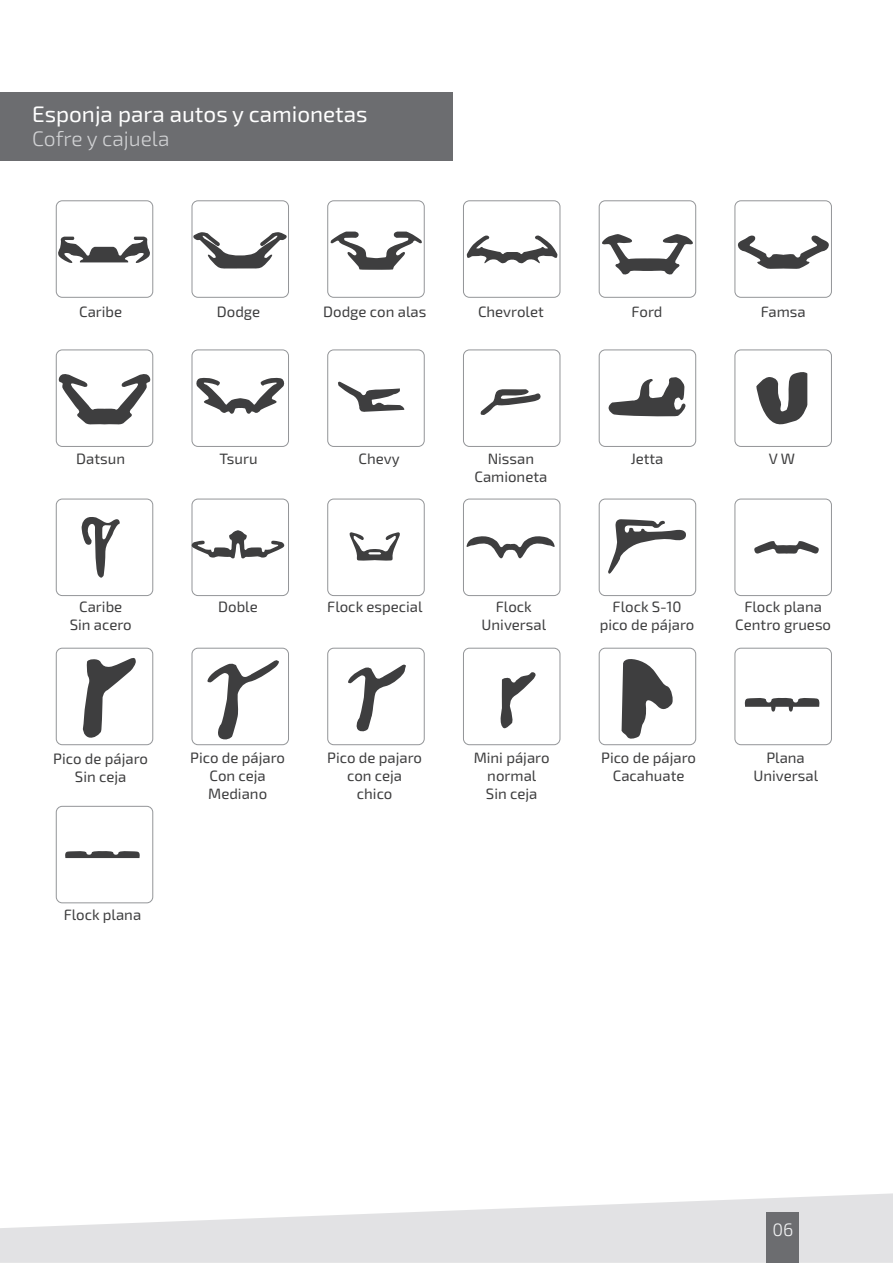
<style>
.page{position:relative;width:893px;height:1263px;background:#fff}
.page>*{position:absolute;margin:0;border:0;box-sizing:border-box;transform-origin:0 0}
.t1{font:22.5px "Exo 2";color:#fff}
.t2{font:300 21px "Exo 2";color:#d1d2d4}
.t3{font:300 18px "Exo 2";color:#f2f3f4}
.t4{font:15px/18px "Exo 2";color:#3e3e3f;text-align:center}
</style>
<div class="page">
<div style="left:1px;top:92px;width:452px;height:68px;background:#6c6d70"></div>
<div style="left:56px;top:200px;width:97px;height:98px;border:1px solid #939598;border-radius:6px"></div>
<div style="left:735px;top:200px;width:97px;height:98px;border:1px solid #939598;border-radius:6px"></div>
<div style="left:599px;top:200px;width:97px;height:98px;border:1px solid #939598;border-radius:6px"></div>
<div style="left:463px;top:200px;width:97px;height:98px;border:1px solid #939598;border-radius:6px"></div>
<div style="left:327px;top:200px;width:98px;height:98px;border:1px solid #939598;border-radius:6px"></div>
<div style="left:192px;top:200px;width:97px;height:98px;border:1px solid #939598;border-radius:6px"></div>
<div style="left:56px;top:350px;width:97px;height:97px;border:1px solid #939598;border-radius:6px"></div>
<div style="left:735px;top:350px;width:97px;height:97px;border:1px solid #939598;border-radius:6px"></div>
<div style="left:599px;top:350px;width:97px;height:97px;border:1px solid #939598;border-radius:6px"></div>
<div style="left:463px;top:350px;width:97px;height:97px;border:1px solid #939598;border-radius:6px"></div>
<div style="left:327px;top:350px;width:98px;height:97px;border:1px solid #939598;border-radius:6px"></div>
<div style="left:192px;top:350px;width:97px;height:97px;border:1px solid #939598;border-radius:6px"></div>
<div style="left:56px;top:499px;width:97px;height:97px;border:1px solid #939598;border-radius:6px"></div>
<div style="left:735px;top:499px;width:97px;height:97px;border:1px solid #939598;border-radius:6px"></div>
<div style="left:599px;top:499px;width:97px;height:97px;border:1px solid #939598;border-radius:6px"></div>
<div style="left:463px;top:499px;width:97px;height:97px;border:1px solid #939598;border-radius:6px"></div>
<div style="left:327px;top:499px;width:98px;height:97px;border:1px solid #939598;border-radius:6px"></div>
<div style="left:192px;top:499px;width:97px;height:97px;border:1px solid #939598;border-radius:6px"></div>
<div style="left:56px;top:648px;width:97px;height:97px;border:1px solid #939598;border-radius:6px"></div>
<div style="left:56px;top:806px;width:97px;height:97px;border:1px solid #939598;border-radius:6px"></div>
<div style="left:735px;top:648px;width:97px;height:97px;border:1px solid #939598;border-radius:6px"></div>
<div style="left:599px;top:648px;width:97px;height:97px;border:1px solid #939598;border-radius:6px"></div>
<div style="left:463px;top:648px;width:97px;height:97px;border:1px solid #939598;border-radius:6px"></div>
<div style="left:327px;top:648px;width:98px;height:97px;border:1px solid #939598;border-radius:6px"></div>
<div style="left:192px;top:648px;width:97px;height:97px;border:1px solid #939598;border-radius:6px"></div>
<svg style="left:56px;top:237px;width:96px;height:27px"></svg>
<svg style="left:192px;top:232px;width:96px;height:37px"></svg>
<svg style="left:330px;top:232px;width:94px;height:38px"></svg>
<svg style="left:466px;top:235px;width:92px;height:28px"></svg>
<svg style="left:602px;top:234px;width:91px;height:41px"></svg>
<svg style="left:737px;top:235px;width:92px;height:34px"></svg>
<svg style="left:58px;top:374px;width:93px;height:51px"></svg>
<svg style="left:196px;top:377px;width:89px;height:37px"></svg>
<svg style="left:191px;top:530px;width:94px;height:29px"></svg>
<svg style="left:207px;top:660px;width:72px;height:80px"></svg>
<svg style="left:348px;top:664px;width:58px;height:68px"></svg>
<svg style="left:83px;top:658px;width:53px;height:80px"></svg>
<svg style="left:500px;top:672px;width:36px;height:57px"></svg>
<svg style="left:622px;top:659px;width:51px;height:80px"></svg>
<svg style="left:65px;top:851px;width:75px;height:7px"></svg>
<svg style="left:608px;top:519px;width:78px;height:55px"></svg>
<svg style="left:338px;top:381px;width:66px;height:31px"></svg>
<svg style="left:466px;top:536px;width:89px;height:23px"></svg>
<svg style="left:480px;top:389px;width:61px;height:26px"></svg>
<svg style="left:608px;top:377px;width:78px;height:40px"></svg>
<svg style="left:744px;top:697px;width:76px;height:15px"></svg>
<svg style="left:81px;top:517px;width:39px;height:61px"></svg>
<svg style="left:756px;top:372px;width:51px;height:53px"></svg>
<svg style="left:754px;top:541px;width:65px;height:13px"></svg>
<svg style="left:349px;top:532px;width:51px;height:29px"></svg>
<svg style="left:0;top:1193px;width:893px;height:70px;fill:#e2e2e4"></svg>
<div style="left:767px;top:1212px;width:32px;height:51px;background:#6c6d70"></div>
<h1 class="t1" style="left:32px;top:101px;width:337px">Esponja para autos y camionetas</h1>
<h2 class="t2" style="left:32px;top:127px;width:139px">Cofre y cajuela</h2>
<p class="t4" style="left:79px;top:303px;width:45px">Caribe</p>
<p class="t4" style="left:217px;top:303px;width:45px">Dodge</p>
<p class="t4" style="left:323px;top:303px;width:105px">Dodge con alas</p>
<p class="t4" style="left:478px;top:303px;width:67px">Chevrolet</p>
<p class="t4" style="left:632px;top:303px;width:32px">Ford</p>
<p class="t4" style="left:761px;top:303px;width:46px">Famsa</p>
<p class="t4" style="left:76px;top:450px;width:50px">Datsun</p>
<p class="t4" style="left:220px;top:450px;width:39px">Tsuru</p>
<p class="t4" style="left:359px;top:450px;width:43px">Chevy</p>
<p class="t4" style="left:474px;top:450px;width:74px">Nissan<br>Camioneta</p>
<p class="t4" style="left:631px;top:450px;width:34px">Jetta</p>
<p class="t4" style="left:769px;top:450px;width:28px">V W</p>
<p class="t4" style="left:600px;top:598px;width:96px">Flock S-10 pico de pájaro</p>
<p class="t4" style="left:70px;top:598px;width:64px">Caribe<br>Sin acero</p>
<p class="t4" style="left:735px;top:598px;width:97px">Flock plana<br>Centro grueso</p>
<p class="t4" style="left:218px;top:598px;width:41px">Doble</p>
<p class="t4" style="left:327px;top:598px;width:97px">Flock especial</p>
<p class="t4" style="left:482px;top:598px;width:66px">Flock<br>Universal</p>
<p class="t4" style="left:53px;top:750px;width:96px">Pico de pájaro<br>Sin ceja</p>
<p class="t4" style="left:190px;top:749px;width:96px">Pico de pájaro<br>Con ceja<br>Mediano</p>
<p class="t4" style="left:327px;top:749px;width:96px">Pico de pajaro con ceja<br>chico</p>
<p class="t4" style="left:474px;top:749px;width:77px">Mini pájaro normal<br>Sin ceja</p>
<p class="t4" style="left:601px;top:749px;width:96px">Pico de pájaro<br>Cacahuate</p>
<p class="t4" style="left:64px;top:906px;width:79px">Flock plana</p>
<p class="t4" style="left:753px;top:749px;width:66px">Plana<br>Universal</p>
<p class="t3" style="left:772px;top:1219px;width:22px">06</p>
</div>
